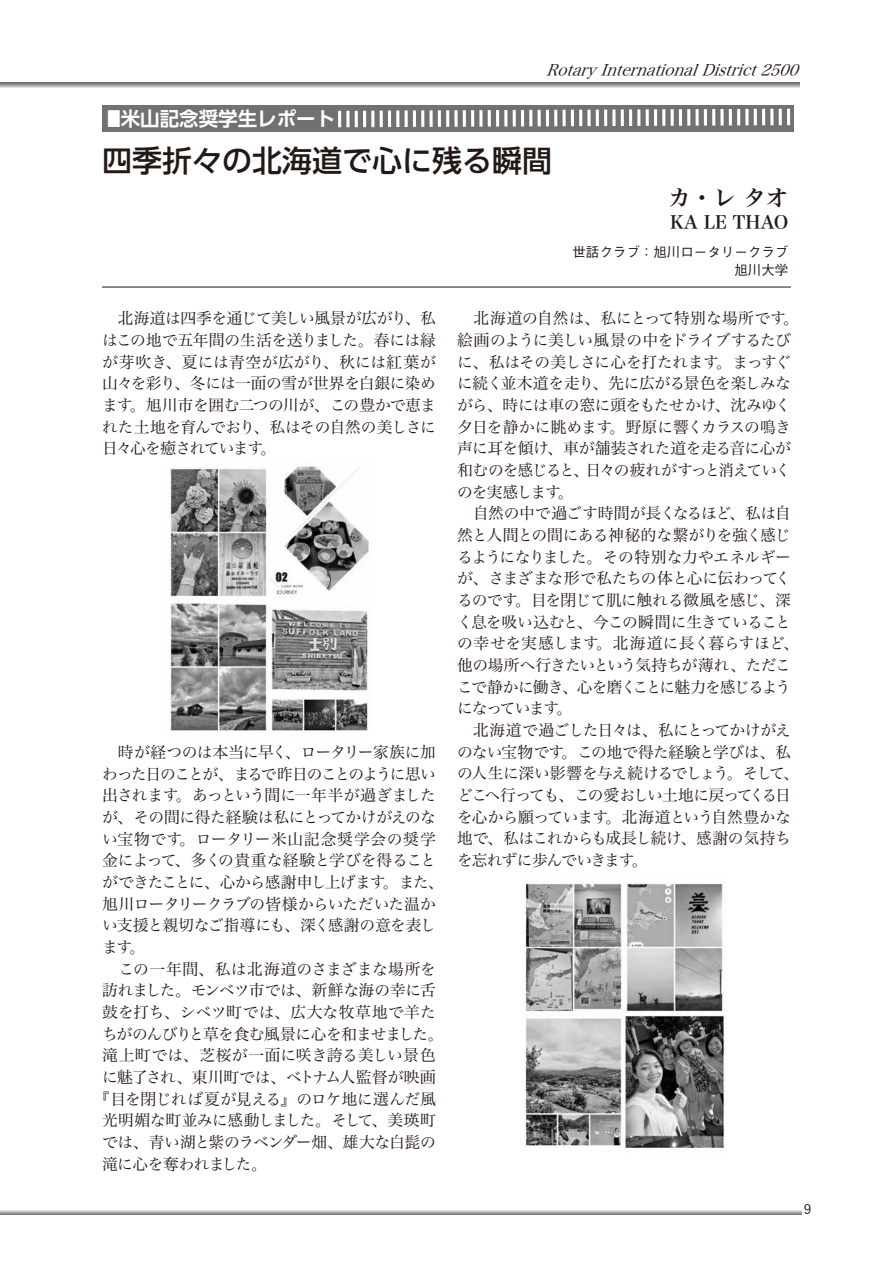
<style>
.page{position:relative;width:893px;height:1263px;background:#fff}
.page>*{position:absolute;margin:0;border:0;box-sizing:border-box;transform-origin:0 0}
.t1{font:500 30px "UD Shin Go Pro";color:#221815}
.t2{font:22.5px "Hira Min Pro N W6";color:#221815}
.t3{font:700 19.5px "UD Shin Go Pro De";color:#fff;scale:.7 1}
.t4{font:18px "Hira Min Pro N W6";color:#221815}
.t5{font:15.75px/21.6px "Hira Min Pro N W3";letter-spacing:-.035em;color:#221815;text-align:justify}
.t6{font:italic 15.75px "Hira Min Pro N W3";color:#221815}
.t7{font:15.75px "Hira Min Pro N W3";letter-spacing:-.085em;color:#221815}
.t8{font:15.75px "Hira Min Pro N W3";letter-spacing:-.055em;color:#221815}
.t9{font:15.75px "Hira Min Pro N W3";letter-spacing:-.01em;color:#221815}
.t10{font:15.75px "Hira Min Pro N W3";letter-spacing:.04em;color:#221815}
.t11{font:15.75px "Hira Min Pro N W3";letter-spacing:.01em;color:#221815}
.t12{font:15.75px "Hira Min Pro N W3";letter-spacing:.015em;color:#221815}
.t13{font:15.75px "Hira Min Pro N W3";letter-spacing:.02em;color:#221815}
.t14{font:15px "DFHS Gothic Std W3";color:#221815}
.t15{font:500 13.5px/18px "Gothic BBB Pro";color:#221815;text-align:right}
</style>
<div class="page">
<svg style="left:0;top:83px;width:799px;height:5px;background:#abacac"></svg>
<svg style="left:0;top:1210px;width:801px;height:4px;background:#b8b8b9"></svg>
<hr style="left:102px;top:287px;width:689px;height:1px;background:#221815">
<div style="left:102px;top:105px;width:691px;height:27px;background:#727171"></div>
<hr style="left:338px;top:111px;width:3px;height:16px;background:#fff">
<svg style="left:346px;top:111px;width:4px;height:16px"></svg>
<hr style="left:355px;top:111px;width:3px;height:16px;background:#fff">
<hr style="left:363px;top:111px;width:3px;height:16px;background:#fff">
<hr style="left:371px;top:111px;width:3px;height:16px;background:#fff">
<hr style="left:380px;top:111px;width:3px;height:16px;background:#fff">
<hr style="left:388px;top:111px;width:3px;height:16px;background:#fff">
<hr style="left:396px;top:111px;width:3px;height:16px;background:#fff">
<hr style="left:405px;top:110px;width:3px;height:17px;background:#fff">
<hr style="left:413px;top:110px;width:3px;height:17px;background:#fff">
<hr style="left:421px;top:110px;width:3px;height:17px;background:#fff">
<svg style="left:429px;top:110px;width:4px;height:17px"></svg>
<hr style="left:438px;top:110px;width:3px;height:17px;background:#fff">
<hr style="left:446px;top:110px;width:3px;height:17px;background:#fff">
<svg style="left:454px;top:110px;width:4px;height:17px"></svg>
<hr style="left:463px;top:110px;width:3px;height:17px;background:#fff">
<hr style="left:471px;top:110px;width:3px;height:17px;background:#fff">
<svg style="left:479px;top:110px;width:4px;height:17px"></svg>
<hr style="left:488px;top:110px;width:3px;height:17px;background:#fff">
<hr style="left:496px;top:110px;width:3px;height:17px;background:#fff">
<hr style="left:504px;top:110px;width:3px;height:17px;background:#fff">
<hr style="left:513px;top:110px;width:3px;height:16px;background:#fff">
<hr style="left:521px;top:110px;width:3px;height:16px;background:#fff">
<hr style="left:529px;top:110px;width:3px;height:16px;background:#fff">
<hr style="left:538px;top:110px;width:3px;height:16px;background:#fff">
<hr style="left:546px;top:110px;width:3px;height:16px;background:#fff">
<hr style="left:554px;top:110px;width:3px;height:16px;background:#fff">
<svg style="left:562px;top:110px;width:4px;height:16px"></svg>
<hr style="left:571px;top:110px;width:3px;height:16px;background:#fff">
<hr style="left:579px;top:110px;width:3px;height:16px;background:#fff">
<svg style="left:587px;top:110px;width:4px;height:16px"></svg>
<hr style="left:596px;top:110px;width:3px;height:16px;background:#fff">
<hr style="left:604px;top:110px;width:3px;height:16px;background:#fff">
<svg style="left:612px;top:110px;width:4px;height:16px"></svg>
<hr style="left:621px;top:109px;width:3px;height:17px;background:#fff">
<hr style="left:629px;top:109px;width:3px;height:17px;background:#fff">
<hr style="left:637px;top:109px;width:3px;height:17px;background:#fff">
<hr style="left:646px;top:109px;width:3px;height:17px;background:#fff">
<hr style="left:654px;top:109px;width:3px;height:17px;background:#fff">
<hr style="left:662px;top:109px;width:3px;height:17px;background:#fff">
<hr style="left:671px;top:109px;width:3px;height:17px;background:#fff">
<hr style="left:679px;top:109px;width:3px;height:17px;background:#fff">
<hr style="left:687px;top:109px;width:3px;height:17px;background:#fff">
<svg style="left:695px;top:109px;width:4px;height:17px"></svg>
<hr style="left:704px;top:109px;width:3px;height:17px;background:#fff">
<hr style="left:712px;top:109px;width:3px;height:17px;background:#fff">
<svg style="left:720px;top:109px;width:4px;height:16px"></svg>
<hr style="left:729px;top:109px;width:3px;height:16px;background:#fff">
<hr style="left:737px;top:109px;width:3px;height:16px;background:#fff">
<svg style="left:745px;top:109px;width:4px;height:16px"></svg>
<hr style="left:754px;top:109px;width:3px;height:16px;background:#fff">
<hr style="left:762px;top:109px;width:3px;height:16px;background:#fff">
<hr style="left:770px;top:109px;width:3px;height:16px;background:#fff">
<hr style="left:779px;top:109px;width:3px;height:16px;background:#fff">
<hr style="left:787px;top:109px;width:3px;height:16px;background:#fff">
<img style="left:525px;top:882px;width:200px;height:266px">
<img style="left:170px;top:466px;width:200px;height:265px">
<p class="t6" style="left:546px;top:57px;width:261px">RotaryInternationalDistrict2500</p>
<p class="t3" style="left:107px;top:103px;width:327px">■米山記念奨学生レポート</p>
<h1 class="t1" style="left:102px;top:136px;width:452px">四季折々の北海道で心に残る瞬間</h1>
<h2 class="t2" style="left:668px;top:178px;width:121px">カ・レ タオ</h2>
<p class="t4" style="left:670px;top:207px;width:120px">KA LE THAO</p>
<p class="t15" style="left:572px;top:241px;width:217px">世話クラブ：旭川ロータリークラブ旭川大学</p>
<p class="t5" style="left:102px;top:306px;width:335px">　北海道は四季を通じて美しい風景が広がり、私はこの地で五年間の生活を送りました。春には緑が芽吹き、夏には青空が広がり、秋には紅葉が山々を彩り、冬には一面の雪が世界を白銀に染めます。旭川市を囲む二つの川が、この豊かで恵まれた土地を育んでおり、私はその自然の美しさに日々心を癒されています。</p>
<p class="t5" style="left:102px;top:740px;width:335px">　時が経つのは本当に早く、ロータリー家族に加</p>
<p class="t7" style="left:102px;top:760px;width:335px">わった日のことが、まるで昨日のことのように思い</p>
<p class="t5" style="left:102px;top:783px;width:335px">出されます。あっという間に一年半が過ぎました</p>
<p class="t5" style="left:102px;top:805px;width:335px">が、その間に得た経験は私にとってかけがえのな</p>
<p class="t10" style="left:102px;top:825px;width:335px">い宝物です。ロータリー米山記念奨学会の奨学</p>
<p class="t5" style="left:102px;top:848px;width:335px">金によって、多くの貴重な経験と学びを得ること</p>
<p class="t8" style="left:102px;top:868px;width:343px">ができたことに、心から感謝申し上げます。また、</p>
<p class="t5" style="left:102px;top:891px;width:335px">旭川ロータリークラブの皆様からいただいた温か</p>
<p class="t5" style="left:102px;top:913px;width:335px">い支援と親切なご指導にも、深く感謝の意を表し</p>
<p class="t5" style="left:102px;top:935px;width:45px">ます。</p>
<p class="t11" style="left:102px;top:955px;width:335px">　この一年間、私は北海道のさまざまな場所を</p>
<p class="t5" style="left:102px;top:978px;width:335px">訪れました。モンベツ市では、新鮮な海の幸に舌</p>
<p class="t12" style="left:102px;top:998px;width:335px">鼓を打ち、シベツ町では、広大な牧草地で羊た</p>
<p class="t5" style="left:102px;top:1021px;width:343px">ちがのんびりと草を食む風景に心を和ませました。</p>
<p class="t13" style="left:102px;top:1042px;width:335px">滝上町では、芝桜が一面に咲き誇る美しい景色</p>
<p class="t5" style="left:102px;top:1065px;width:335px">に魅了され、東川町では、ベトナム人監督が映画</p>
<p class="t9" style="left:94px;top:1085px;width:343px">『目を閉じれば夏が見える』のロケ地に選んだ風</p>
<p class="t5" style="left:102px;top:1108px;width:335px">光明媚な町並みに感動しました。そして、美瑛町</p>
<p class="t5" style="left:102px;top:1130px;width:335px">では、青い湖と紫のラベンダー畑、雄大な白髭の</p>
<p class="t5" style="left:102px;top:1151px;width:166px">滝に心を奪われました。</p>
<p class="t5" style="left:457px;top:306px;width:343px;text-align:left">　北海道の自然は、私にとって特別な場所です。絵画のように美しい風景の中をドライブするたびに、私はその美しさに心を打たれます。まっすぐに続く並木道を走り、先に広がる景色を楽しみながら、時には車の窓に頭をもたせかけ、沈みゆく夕日を静かに眺めます。野原に響くカラスの鳴き声に耳を傾け、車が舗装された道を走る音に心が和むのを感じると、日々の疲れがすっと消えていくのを実感します。<br>　自然の中で過ごす時間が長くなるほど、私は自然と人間との間にある神秘的な繋がりを強く感じるようになりました。その特別な力やエネルギーが、さまざまな形で私たちの体と心に伝わってくるのです。目を閉じて肌に触れる微風を感じ、深く息を吸い込むと、今この瞬間に生きていることの幸せを実感します。北海道に長く暮らすほど、他の場所へ行きたいという気持ちが薄れ、ただここで静かに働き、心を磨くことに魅力を感じるようになっています。<br>　北海道で過ごした日々は、私にとってかけがえのない宝物です。この地で得た経験と学びは、私の人生に深い影響を与え続けるでしょう。そして、どこへ行っても、この愛おしい土地に戻ってくる日を心から願っています。北海道という自然豊かな地で、私はこれからも成長し続け、感謝の気持ちを忘れずに歩んでいきます。</p>
<p class="t14" style="left:804px;top:1201px;width:9px">9</p>
</div>
